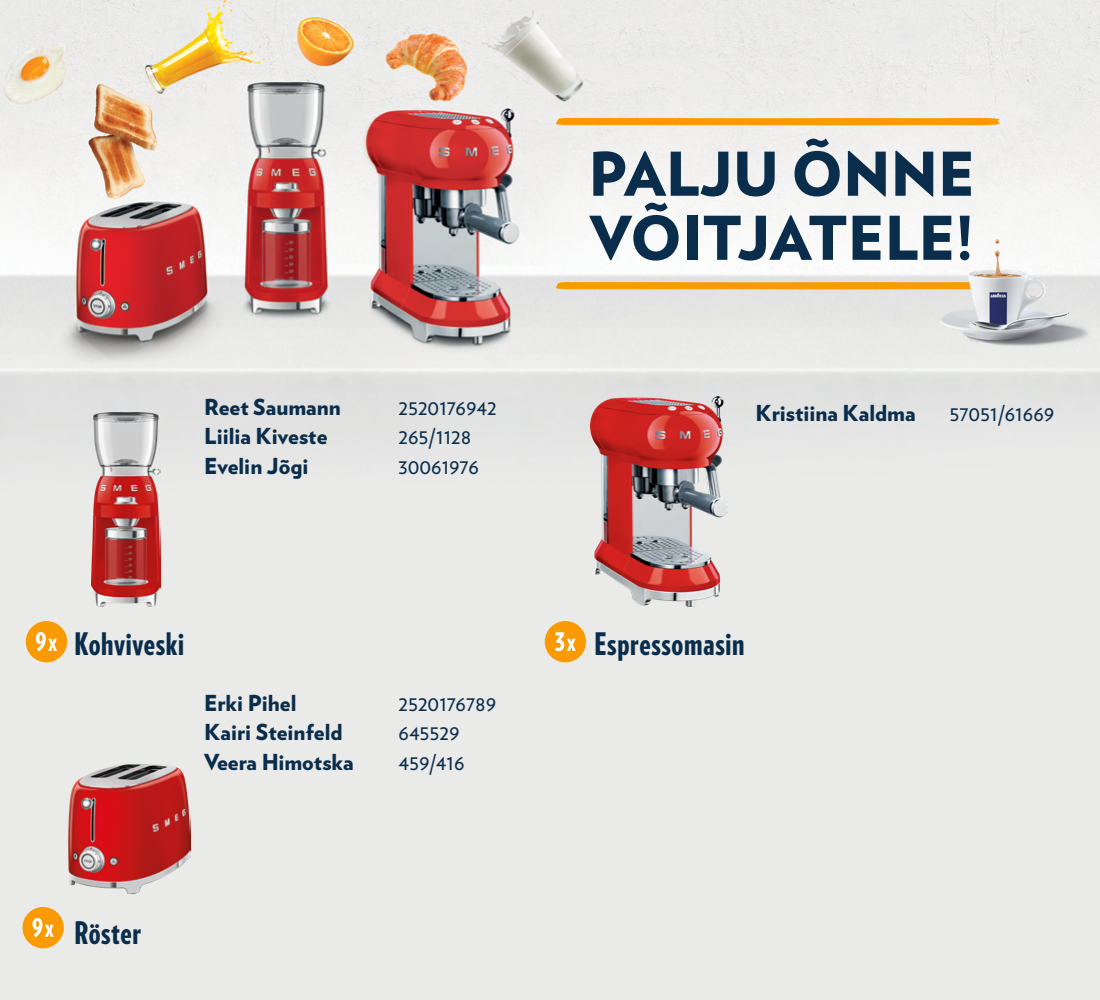
<style>
.page{position:relative;width:1100px;height:1000px;background:#fff}
.page>*{position:absolute;margin:0;border:0;box-sizing:border-box;transform-origin:0 0}
.t1{font:900 60.2px/64.1px "Verlag";color:#0a2d4b}
.t2{font:900 31px "Verlag Compressed";letter-spacing:.02em;color:#0a2d4b}
.t3{font:900 22px "Verlag";color:#0a2d4b}
.t4{font:22px "Verlag";color:#0a2d4b}
</style>
<div class="page">
<img style="left:0;top:0;width:1100px;height:1000px">
<img style="left:591px;top:396px;width:137px;height:211px">
<img style="left:92px;top:412px;width:69px;height:195px">
<img style="left:69px;top:764px;width:121px;height:129px">
<div style="left:22px;top:907px;width:42px;height:41px;background:#f99b00;border-radius:50%"></div>
<svg style="left:32px;top:918px;width:22px;height:19px"></svg>
<div style="left:26px;top:621px;width:41px;height:41px;background:#f99b00;border-radius:50%"></div>
<svg style="left:36px;top:632px;width:21px;height:19px"></svg>
<div style="left:545px;top:621px;width:41px;height:41px;background:#f99b00;border-radius:50%"></div>
<svg style="left:555px;top:632px;width:21px;height:19px"></svg>
<svg style="left:555px;top:118px;width:447px;height:7px;background:#f89d06"></svg>
<svg style="left:555px;top:282px;width:385px;height:7px;background:#f89d07"></svg>
<img style="left:940px;top:239px;width:160px;height:112px">
<p class="t3" style="left:204px;top:389px;width:138px">Reet Saumann</p>
<p class="t4" style="left:398px;top:390px;width:100px">2520176942</p>
<p class="t3" style="left:204px;top:418px;width:125px">Liilia Kiveste</p>
<p class="t4" style="left:398px;top:420px;width:75px">265/1128</p>
<p class="t3" style="left:204px;top:448px;width:106px">Evelin Jõgi</p>
<p class="t4" style="left:398px;top:450px;width:82px">30061976</p>
<h1 class="t1" style="left:589px;top:139px;width:388px">PALJU ÕNNE<br>VÕITJATELE!</h1>
<p class="t3" style="left:755px;top:395px;width:162px">Kristiina Kaldma</p>
<p class="t4" style="left:950px;top:396px;width:106px">57051/61669</p>
<h2 class="t2" style="left:75px;top:621px;width:111px">Kohviveski</h2>
<h2 class="t2" style="left:594px;top:621px;width:152px">Espressomasin</h2>
<h2 class="t2" style="left:75px;top:910px;width:68px">Röster</h2>
<p class="t3" style="left:204px;top:684px;width:94px">Erki Pihel</p>
<p class="t4" style="left:398px;top:686px;width:99px">2520176789</p>
<p class="t3" style="left:204px;top:714px;width:140px">Kairi Steinfeld</p>
<p class="t4" style="left:398px;top:716px;width:62px">645529</p>
<p class="t3" style="left:204px;top:744px;width:151px">Veera Himotska</p>
<p class="t4" style="left:398px;top:745px;width:68px">459/416</p>
</div>
